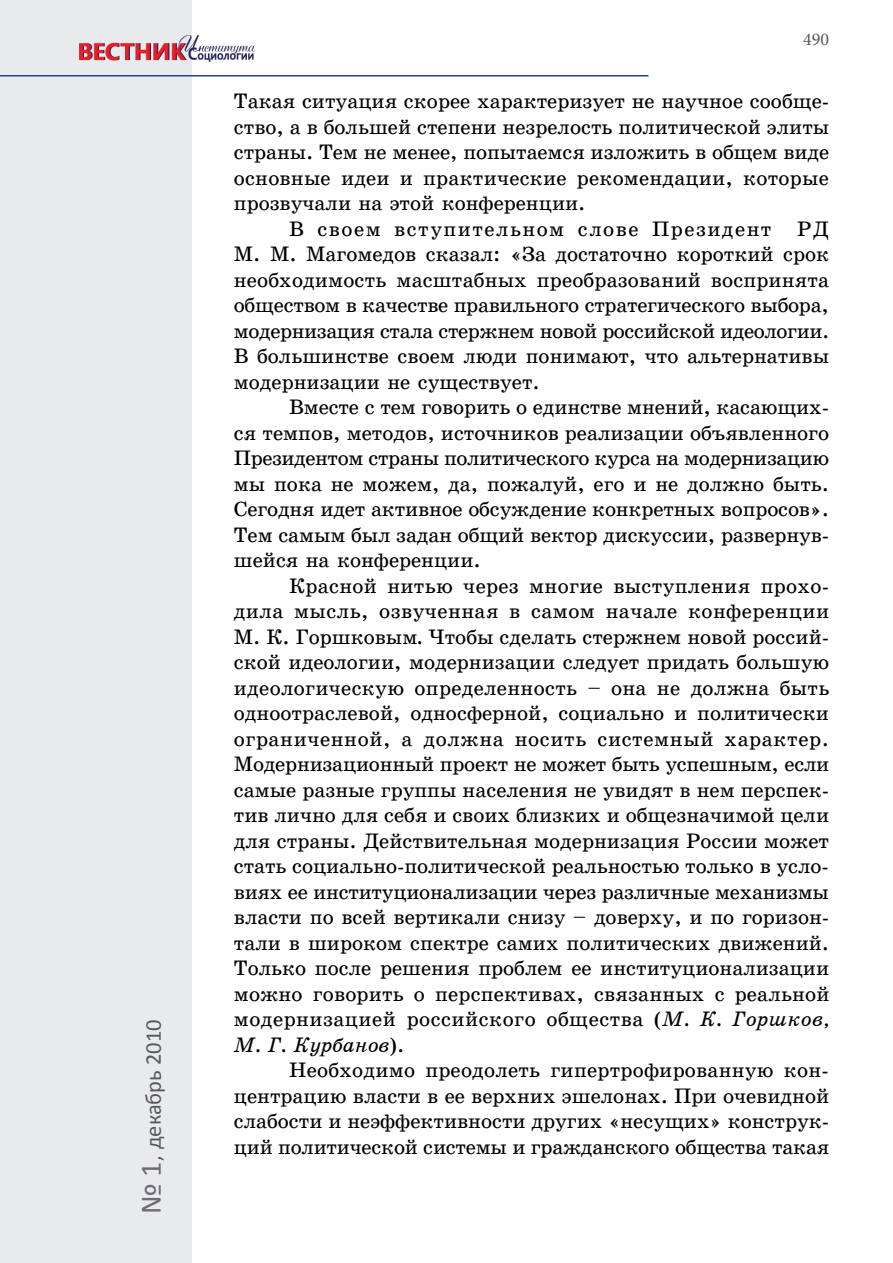
<style>
.page{position:relative;width:893px;height:1263px;background:#fff}
.page>*{position:absolute;margin:0;border:0;box-sizing:border-box;transform-origin:0 0}
.t1{font:22.5px "Calibri";color:#58585b}
.t2{font:21px/25.5px "School Book C";color:#000;text-align:justify}
.t3{font:21px "School Book C Italic";color:#000}
.t4{font:18px "Minion Pro";color:#58585b}
.s1{font-size:30px;color:#706a75}
.s2{font-family:"School Book C Italic"}
.s3{font-family:"School Book C"}
</style>
<div class="page">
<div style="left:0;top:0;width:191px;height:1263px;background:#e9eaeb"></div>
<hr style="left:0;top:75px;width:648px;height:1px;background:#243d8b">
<img style="left:79px;top:21px;width:177px;height:45px">
<p class="t1" style="left:139px;top:1214px;width:196px;rotate:-90deg"><span class="s1">№ 1</span>, декабрь 2010</p>
<p class="t4" style="left:803px;top:27px;width:27px">490</p>
<p class="t2" style="left:234px;top:89px;width:597px">Такая ситуация скорее характеризует не научное сообще&shy;ство, а в большей степени незрелость политической элиты страны. Тем не менее, попытаемся изложить в общем виде основные идеи и практические рекомендации, которые прозвучали на этой конференции.</p>
<p class="t2" style="left:234px;top:216px;width:597px;text-indent:55px">В своем вступительном слове Президент РД М. М. Магомедов сказал: «За достаточно короткий срок необходимость масштабных преобразований воспринята обществом в качестве правильного стратегического выбора, модернизация стала стержнем новой российской идеологии.<br>В большинстве своем люди понимают, что альтернативы модернизации не существует.</p>
<p class="t2" style="left:234px;top:395px;width:597px;text-indent:55px">Вместе с тем говорить о единстве мнений, касающих&shy;ся темпов, методов, источников реализации объявленного Президентом страны политического курса на модернизацию мы пока не можем, да, пожалуй, его и не должно быть.<br>Сегодня идет активное обсуждение конкретных вопросов».<br>Тем самым был задан общий вектор дискуссии, развернув&shy;шейся на конференции.</p>
<p class="t2" style="left:234px;top:573px;width:597px;text-indent:55px">Красной нитью через многие выступления прохо&shy;дила мысль, озвученная в самом начале конференции М. К. Горшковым<span class="s2">.</span> Чтобы сделать стержнем новой россий&shy;ской идеологии, модернизации следует придать большую идеологическую определенность – она не должна быть одноотраслевой, односферной, социально и политически ограниченной, а должна носить системный характер.<br>Модернизационный проект не может быть успешным, если самые разные группы населения не увидят в нем перспек&shy;тив лично для себя и своих близких и общезначимой цели для страны. Действительная модернизация России может стать социально-политической реальностью только в усло&shy;виях ее институционализации через различные механизмы власти по всей вертикали снизу – доверху, и по горизон&shy;тали в широком спектре самих политических движений.<br>Только после решения проблем ее институционализации можно говорить о перспективах, связанных с реальной модернизацией российского общества (<span class="s2">М. К. Горшков,</span></p>
<p class="t3" style="left:234px;top:1033px;width:172px">М. Г. Курбанов<span class="s3">).</span></p>
<p class="t2" style="left:234px;top:1058px;width:597px;text-indent:55px">Необходимо преодолеть гипертрофированную кон&shy;центрацию власти в ее верхних эшелонах. При очевидной слабости и неэффективности других «несущих» конструк&shy;ций политической системы и гражданского общества такая</p>
</div>
